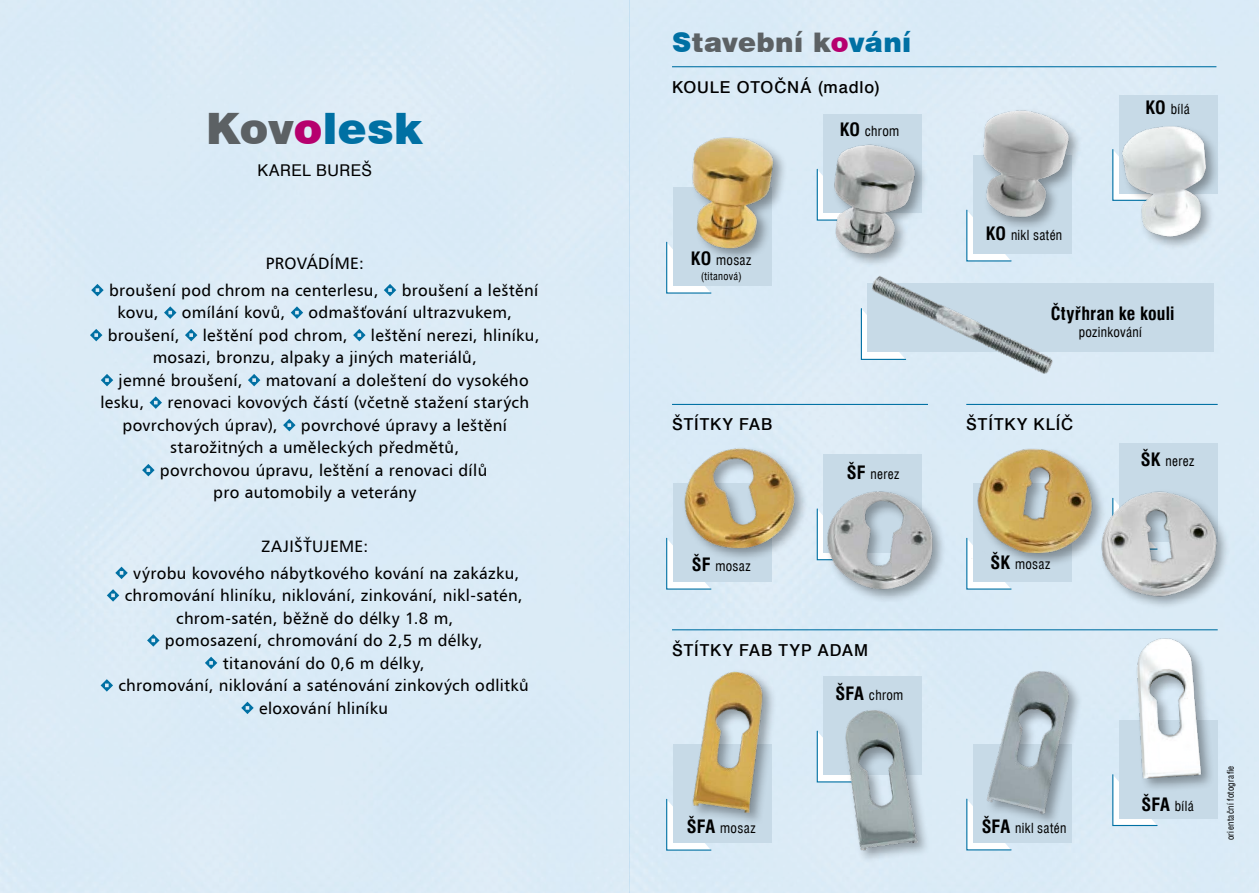
<style>
.page{position:relative;width:1259px;height:893px;background:#dbebf6}
.page>*{position:absolute;margin:0;border:0;box-sizing:border-box;transform-origin:0 0}
.t1{font:900 43.35px "Swiss 721 BT";letter-spacing:.005em;color:#0070a3}
.t2{font:900 27px "Swiss 721 BT";letter-spacing:.015em;color:#5c6164}
.t3{font:700 condensed 18px "Swiss 721 AT";letter-spacing:.01em;color:#000}
.t4{font:16.5px/26.7px "Humanist 777 AT Roman B";letter-spacing:.015em;color:#000}
.t5{font:500 16.5px "Swiss 721 AT";letter-spacing:.055em;color:#000}
.t6{font:16.2px "Swiss 721 AT";letter-spacing:.03em;color:#000}
.t7{font:condensed 13.5px "Swiss 721 AT";letter-spacing:.025em;color:#000}
.t8{font:condensed 10.5px "Swiss 721 AT";letter-spacing:.035em;color:#000}
.t9{font:condensed 9px "Swiss 721 AT";letter-spacing:.035em;color:#000}
.s1{color:#5c6164}
.s2{color:#b6006e}
.s3{color:#0070a3}
.s4{font-weight:700;font-size:18px}
</style>
<div class="page">
<svg style="left:665px;top:241px;width:47px;height:53px"></svg>
<div style="left:673px;top:187px;width:98px;height:99px;background:#c7dae7"></div>
<svg style="left:665px;top:537px;width:47px;height:53px"></svg>
<div style="left:673px;top:483px;width:98px;height:99px;background:#c7dae7"></div>
<svg style="left:665px;top:798px;width:47px;height:53px"></svg>
<div style="left:673px;top:744px;width:98px;height:99px;background:#c7dae7"></div>
<svg style="left:965px;top:209px;width:47px;height:53px"></svg>
<div style="left:973px;top:155px;width:98px;height:99px;background:#c7dae7"></div>
<svg style="left:965px;top:537px;width:47px;height:53px"></svg>
<div style="left:973px;top:483px;width:98px;height:99px;background:#c7dae7"></div>
<svg style="left:965px;top:798px;width:47px;height:53px"></svg>
<div style="left:973px;top:744px;width:98px;height:99px;background:#c7dae7"></div>
<div style="left:867px;top:283px;width:346px;height:69px;background:#c7dae7"></div>
<svg style="left:1111px;top:148px;width:6px;height:53px"></svg>
<div style="left:1119px;top:95px;width:98px;height:98px;background:#c7dae7"></div>
<div style="left:1119px;top:443px;width:98px;height:99px;background:#c7dae7"></div>
<svg style="left:1111px;top:774px;width:47px;height:53px"></svg>
<div style="left:1119px;top:720px;width:98px;height:98px;background:#c7dae7"></div>
<div style="left:823px;top:114px;width:99px;height:99px;background:#c7dae7"></div>
<div style="left:823px;top:454px;width:99px;height:99px;background:#c7dae7"></div>
<svg style="left:816px;top:730px;width:4px;height:53px"></svg>
<div style="left:823px;top:676px;width:99px;height:99px;background:#c7dae7"></div>
<div style="left:682px;top:445px;width:126px;height:118px;background:#000;opacity:.35"></div>
<img style="left:680px;top:438px;width:120px;height:117px">
<div style="left:975px;top:446px;width:131px;height:122px;background:#000;opacity:.35"></div>
<img style="left:971px;top:444px;width:128px;height:115px">
<div style="left:1099px;top:489px;width:131px;height:121px;background:#daebf6"></div>
<img style="left:1084px;top:478px;width:143px;height:125px">
<div style="left:824px;top:489px;width:123px;height:114px;background:#000;opacity:.35"></div>
<img style="left:815px;top:487px;width:133px;height:107px">
<svg style="left:91px;top:284px;width:13px;height:12px"></svg>
<svg style="left:384px;top:284px;width:12px;height:12px"></svg>
<svg style="left:164px;top:306px;width:12px;height:13px"></svg>
<svg style="left:291px;top:306px;width:12px;height:13px"></svg>
<svg style="left:90px;top:329px;width:12px;height:12px"></svg>
<svg style="left:185px;top:329px;width:12px;height:12px"></svg>
<svg style="left:353px;top:329px;width:12px;height:12px"></svg>
<svg style="left:101px;top:374px;width:12px;height:12px"></svg>
<svg style="left:248px;top:374px;width:12px;height:12px"></svg>
<svg style="left:149px;top:396px;width:13px;height:13px"></svg>
<svg style="left:283px;top:419px;width:12px;height:12px"></svg>
<svg style="left:142px;top:464px;width:13px;height:12px"></svg>
<svg style="left:115px;top:567px;width:13px;height:12px"></svg>
<svg style="left:107px;top:589px;width:12px;height:13px"></svg>
<svg style="left:147px;top:634px;width:12px;height:13px"></svg>
<svg style="left:205px;top:657px;width:12px;height:12px"></svg>
<svg style="left:101px;top:679px;width:12px;height:13px"></svg>
<svg style="left:241px;top:702px;width:13px;height:12px"></svg>
<hr style="left:672px;top:66px;width:544px;height:1px;background:#0070a3">
<hr style="left:672px;top:404px;width:256px;height:1px;background:#0070a3">
<hr style="left:672px;top:629px;width:545px;height:1px;background:#0070a3">
<hr style="left:966px;top:404px;width:251px;height:1px;background:#0070a3">
<div style="left:832px;top:142px;width:96px;height:126px;background:#000;opacity:.35"></div>
<img style="left:816px;top:132px;width:106px;height:128px">
<div style="left:690px;top:134px;width:97px;height:129px;background:#000;opacity:.35"></div>
<img style="left:682px;top:123px;width:104px;height:133px">
<div style="left:980px;top:108px;width:103px;height:123px;background:#000;opacity:.35"></div>
<img style="left:968px;top:105px;width:109px;height:120px">
<div style="left:1119px;top:123px;width:101px;height:128px;background:#000;opacity:.35"></div>
<img style="left:1117px;top:120px;width:100px;height:121px">
<img style="left:857px;top:269px;width:197px;height:126px">
<img style="left:1117px;top:629px;width:102px;height:161px">
<img style="left:820px;top:704px;width:120px;height:157px">
<div style="left:690px;top:668px;width:87px;height:159px;background:#000;opacity:.35"></div>
<img style="left:682px;top:666px;width:93px;height:153px">
<div style="left:985px;top:669px;width:97px;height:159px;background:#000;opacity:.35"></div>
<img style="left:981px;top:664px;width:97px;height:155px">
<h1 class="t1" style="left:206px;top:102px;width:219px"><span class="s1">Kov</span><span class="s2">o</span>lesk</h1>
<p class="t6" style="left:257px;top:161px;width:116px">KAREL BUREŠ</p>
<p class="t4" style="left:109px;top:250px;width:271px;text-indent:157px">PROVÁDÍME: broušení pod chrom na centerlesu,</p>
<p class="t4" style="left:402px;top:276px;width:138px">broušení a leštění</p>
<p class="t4" style="left:117px;top:299px;width:43px">kovu,</p>
<p class="t4" style="left:182px;top:299px;width:105px">omílání kovů,</p>
<p class="t4" style="left:308px;top:299px;width:205px">odmašťování ultrazvukem,</p>
<p class="t4" style="left:108px;top:321px;width:73px">broušení,</p>
<p class="t4" style="left:203px;top:321px;width:146px">leštění pod chrom,</p>
<p class="t4" style="left:371px;top:321px;width:170px">leštění nerezi, hliníku,</p>
<p class="t4" style="left:153px;top:344px;width:326px">mosazi, bronzu, alpaky a jiných materiálů,</p>
<p class="t4" style="left:119px;top:366px;width:125px">jemné broušení,</p>
<p class="t4" style="left:266px;top:366px;width:264px">matovaní a doleštení do vysokého</p>
<p class="t4" style="left:100px;top:389px;width:45px">lesku,</p>
<p class="t4" style="left:122px;top:391px;width:408px;line-height:22.5px;text-indent:45px">renovaci kovových částí (včetně stažení starých povrchových úprav),</p>
<p class="t4" style="left:301px;top:411px;width:207px">povrchové úpravy a leštění</p>
<p class="t4" style="left:170px;top:434px;width:290px">starožitných a uměleckých předmětů,</p>
<p class="t4" style="left:160px;top:456px;width:329px">povrchovou úpravu, leštění a renovaci dílů</p>
<p class="t4" style="left:213px;top:479px;width:205px">pro automobily a veterány</p>
<p class="t4" style="left:133px;top:532px;width:387px;text-indent:128px">ZAJIŠŤUJEME:<br>výrobu kovového nábytkového kování na zakázku,</p>
<p class="t4" style="left:125px;top:582px;width:399px">chromování hliníku, niklování, zinkování, nikl-satén,</p>
<p class="t4" style="left:176px;top:604px;width:279px">chrom-satén, běžně do délky 1.8 m,</p>
<p class="t4" style="left:165px;top:627px;width:319px">pomosazení, chromování do 2,5 m délky,</p>
<p class="t4" style="left:223px;top:649px;width:203px">titanování do 0,6 m délky,</p>
<p class="t4" style="left:118px;top:672px;width:412px">chromování, niklování a saténování zinkových odlitků</p>
<p class="t4" style="left:259px;top:694px;width:131px">eloxování hliníku</p>
<h2 class="t2" style="left:672px;top:26px;width:241px"><span class="s3">S</span>tavební k<span class="s2">o</span><span class="s3">vání</span></h2>
<p class="t5" style="left:672px;top:77px;width:210px">KOULE OTOČNÁ (madlo)</p>
<p class="t7" style="left:691px;top:251px;width:62px"><span class="s4">KO</span> mosaz</p>
<p class="t8" style="left:700px;top:269px;width:43px">(titanová)</p>
<p class="t5" style="left:672px;top:414px;width:102px">ŠTÍTKY FAB</p>
<p class="t7" style="left:692px;top:557px;width:60px"><span class="s4">ŠF</span> mosaz</p>
<p class="t7" style="left:839px;top:123px;width:61px"><span class="s4">KO</span> chrom</p>
<p class="t7" style="left:847px;top:466px;width:54px"><span class="s4">ŠF</span> nerez</p>
<p class="t5" style="left:672px;top:640px;width:197px">ŠTÍTKY FAB TYP ADAM</p>
<p class="t7" style="left:687px;top:819px;width:70px"><span class="s4">ŠFA</span> mosaz</p>
<p class="t7" style="left:835px;top:686px;width:69px"><span class="s4">ŠFA</span> chrom</p>
<p class="t7" style="left:985px;top:227px;width:78px"><span class="s4">KO</span> nikl satén</p>
<p class="t7" style="left:1145px;top:100px;width:46px"><span class="s4">KO</span> bílá</p>
<p class="t3" style="left:1050px;top:303px;width:125px">Čtyřhran ke kouli</p>
<p class="t7" style="left:1078px;top:323px;width:65px">pozinkování</p>
<p class="t5" style="left:966px;top:414px;width:108px">ŠTÍTKY KLÍČ</p>
<p class="t7" style="left:990px;top:556px;width:61px"><span class="s4">ŠK</span> mosaz</p>
<p class="t7" style="left:1141px;top:453px;width:55px"><span class="s4">ŠK</span> nerez</p>
<p class="t7" style="left:981px;top:819px;width:86px"><span class="s4">ŠFA</span> nikl satén</p>
<p class="t7" style="left:1141px;top:797px;width:54px"><span class="s4">ŠFA</span> bílá</p>
<p class="t9" style="left:1224px;top:840px;width:76px;rotate:-90deg">orientační fotografie</p>
</div>
